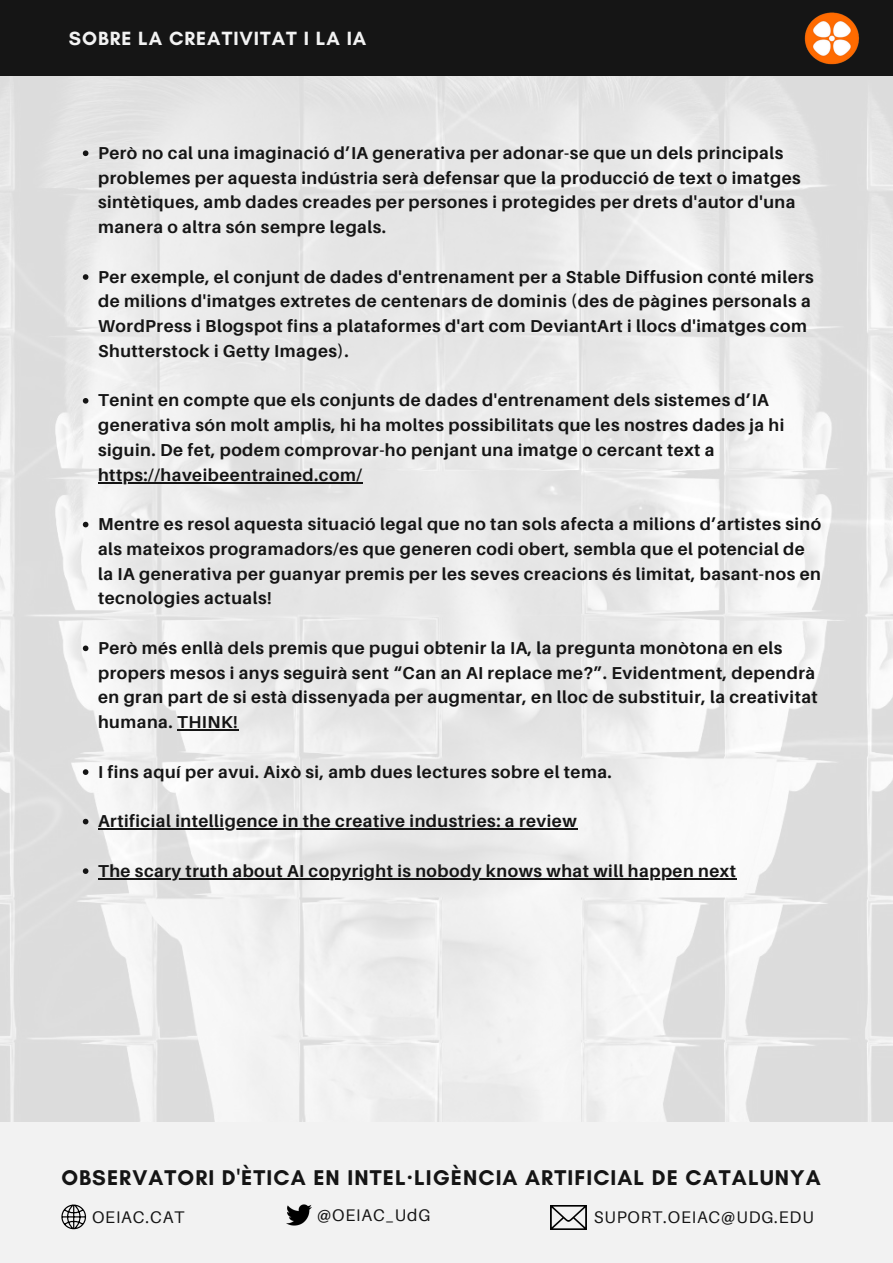
<style>
.page{position:relative;width:893px;height:1263px;background:#fff}
.page>*{position:absolute;margin:0;border:0;box-sizing:border-box;transform-origin:0 0}
.t1{font:700 21.75px "Glacial Indifference";letter-spacing:.05em;color:#151515}
.t2{font:700 19.5px "Glacial Indifference";letter-spacing:.05em;color:#f2f2f2}
.t3{font:700 17.25px/24.8px "Aileron";letter-spacing:.03em;color:#151515}
.t4{font:16.8px "Aileron";letter-spacing:.05em;color:#151515}
.s1{font-family:"Noto Sans"}
</style>
<div class="page">
<img style="left:0;top:75px;width:893px;height:1048px">
<div style="left:0;top:0;width:893px;height:75px;background:#151515"></div>
<svg style="left:83px;top:150px;width:5px;height:6px"></svg>
<svg style="left:83px;top:274px;width:5px;height:6px"></svg>
<svg style="left:83px;top:398px;width:5px;height:6px"></svg>
<hr style="left:98px;top:482px;width:264px;height:1px;background:#151515">
<svg style="left:83px;top:522px;width:5px;height:5px"></svg>
<svg style="left:83px;top:645px;width:5px;height:6px"></svg>
<hr style="left:177px;top:729px;width:61px;height:2px;background:#151515">
<svg style="left:83px;top:769px;width:5px;height:6px"></svg>
<svg style="left:83px;top:819px;width:5px;height:5px"></svg>
<hr style="left:98px;top:828px;width:479px;height:2px;background:#151515">
<svg style="left:83px;top:868px;width:5px;height:6px"></svg>
<hr style="left:98px;top:878px;width:638px;height:1px;background:#151515">
<img style="left:804px;top:12px;width:55px;height:53px">
<div style="left:0;top:1123px;width:893px;height:140px;background:#f2f2f2"></div>
<svg style="left:61px;top:1204px;width:25px;height:25px"></svg>
<img style="left:287px;top:1204px;width:24px;height:22px">
<img style="left:550px;top:1205px;width:36px;height:24px">
<p class="t2" style="left:69px;top:26px;width:299px">SOBRE LA CREATIVITAT I LA IA</p>
<p class="t3" style="left:98px;top:140px;width:704px">Però no cal una imaginació d’IA generativa per adonar-se que un dels principals problemes per aquesta indústria serà defensar que la producció de text o imatges sintètiques, amb dades creades per persones i protegides per drets d'autor d'una manera o altra són sempre legals.</p>
<p class="t3" style="left:98px;top:264px;width:717px">Per exemple, el conjunt de dades d'entrenament per a Stable Diffusion conté milers de milions d'imatges extretes de centenars de dominis (des de pàgines personals a WordPress i Blogspot fins a plataformes d'art com DeviantArt i llocs d'imatges com Shutterstock i Getty Images).</p>
<p class="t3" style="left:98px;top:388px;width:688px">Tenint en compte que els conjunts de dades d'entrenament dels sistemes d’IA generativa són molt amplis, hi ha moltes possibilitats que les nostres dades ja hi siguin. De fet, podem comprovar-ho penjant una imatge o cercant text a https://haveibeentrained.com/</p>
<p class="t3" style="left:98px;top:511px;width:724px">Mentre es resol aquesta situació legal que no tan sols afecta a milions d’artistes sinó als mateixos programadors/es que generen codi obert, sembla que el potencial de la IA generativa per guanyar premis per les seves creacions és limitat, basant-nos en tecnologies actuals!</p>
<p class="t3" style="left:98px;top:635px;width:721px">Però més enllà dels premis que pugui obtenir la IA, la pregunta monòtona en els propers mesos i anys seguirà sent “Can an AI replace me?”. Evidentment, dependrà en gran part de si està dissenyada per augmentar, en lloc de substituir, la creativitat humana. THINK!</p>
<p class="t3" style="left:98px;top:759px;width:515px">I fins aquí per avui. Això si, amb dues lectures sobre el tema.</p>
<p class="t3" style="left:98px;top:808px;width:480px">Artificial intelligence in the creative industries: a review</p>
<p class="t3" style="left:98px;top:858px;width:639px">The scary truth about AI copyright is nobody knows what will happen next</p>
<p class="t1" style="left:61px;top:1164px;width:761px">OBSERVATORI D'ÈTICA EN INTEL<span class="s1">·</span>LIGÈNCIA ARTIFICIAL DE CATALUNYA</p>
<p class="t4" style="left:92px;top:1207px;width:94px">OEIAC.CAT</p>
<p class="t4" style="left:317px;top:1205px;width:115px">@OEIAC_UdG</p>
<p class="t4" style="left:594px;top:1207px;width:222px">SUPORT.OEIAC@UDG.EDU</p>
</div>
